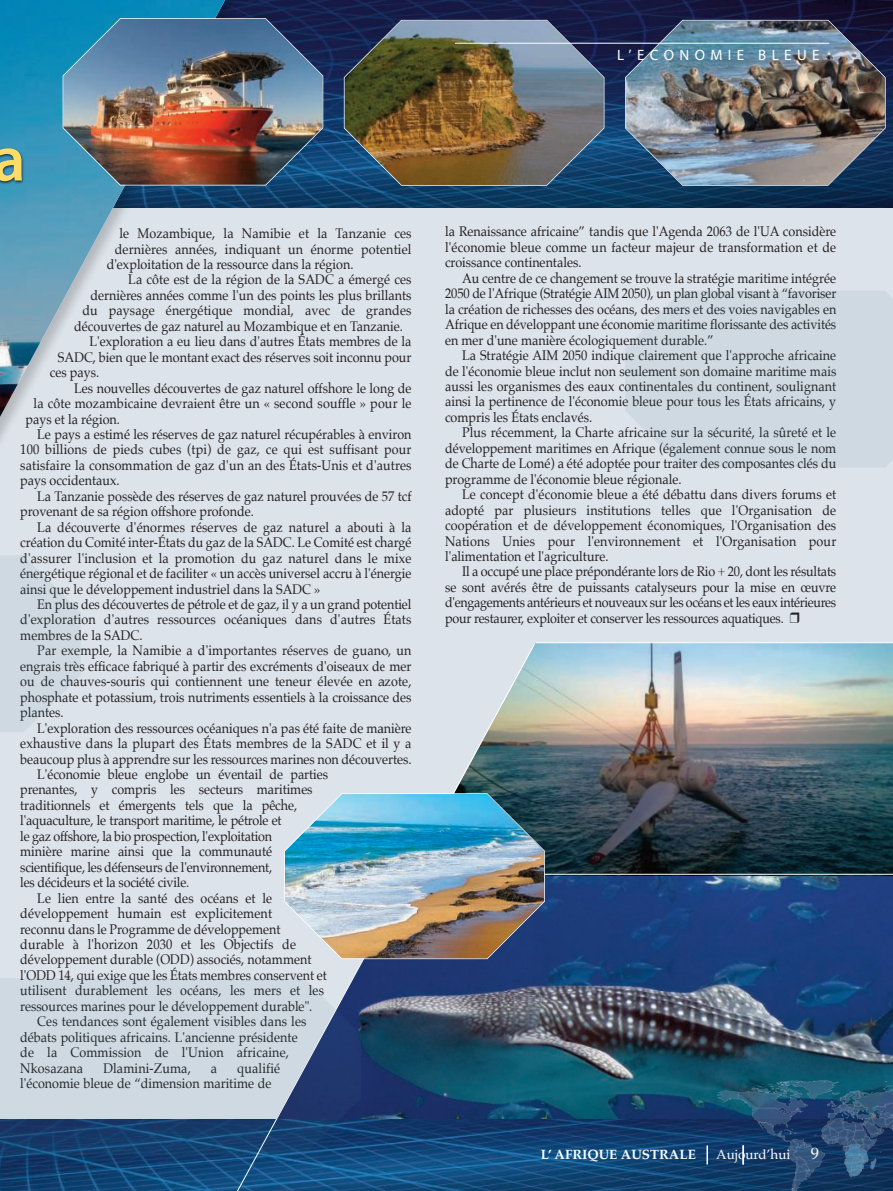
<style>
.page{position:relative;width:893px;height:1191px;background:#dde3ea}
.page>*{position:absolute;margin:0;border:0;box-sizing:border-box;transform-origin:0 0}
.t1{font:600 64.5px "Myriad Pro";color:#fddd68}
.t2{font:15px "Myriad";letter-spacing:.36em;color:#fff}
.t3{font:13.95px/15.5px "Palatino";color:#231f20;text-align:justify;scale:.9 1}
.t4{font:700 13.5px "Palatino";color:#fff}
.t5{font:13.5px "Palatino";color:#fff}
.s1{font-size:16.5px}
</style>
<div class="page">
<img style="left:536px;top:643px;width:357px;height:231px">
<img style="left:536px;top:875px;width:357px;height:244px">
<img style="left:0;top:1119px;width:715px;height:72px">
<svg style="left:0;top:978px;width:210px;height:177px;fill:#ced9e2"></svg>
<svg style="left:0;top:556px;width:81px;height:176px"></svg>
<div style="left:625px;top:291px;width:268px;height:176px;background:#ced9e2"></div>
<img style="left:255px;top:0;width:638px;height:207px">
<img style="left:235px;top:0;width:20px;height:208px">
<svg style="left:0;top:0;width:235px;height:441px"></svg>
<img style="left:0;top:0;width:227px;height:419px">
<svg style="left:706px;top:1145px;width:2px;height:19px"></svg>
<img style="left:715px;top:1072px;width:178px;height:119px">
<img style="left:344px;top:20px;width:260px;height:166px">
<img style="left:625px;top:20px;width:261px;height:166px">
<img style="left:63px;top:18px;width:260px;height:167px">
<img style="left:0;top:119px;width:87px;height:184px">
<svg style="left:210px;top:643px;width:326px;height:548px"></svg>
<hr style="left:410px;top:874px;width:483px;height:1px;background:#fff">
<hr style="left:536px;top:642px;width:357px;height:1px;background:#fff">
<img style="left:284px;top:793px;width:261px;height:166px">
<hr style="left:455px;top:43px;width:374px;height:1px;background:#fff">
<p class="t2" style="left:617px;top:49px;width:204px">L’ECONOMIE BLEUE</p>
<h1 class="t1" style="left:-7px;top:135px;width:34px">a</h1>
<p class="t3" style="left:119px;top:226px;width:326px">le Mozambique, la Namibie et la Tanzanie ces</p>
<p class="t3" style="left:115px;top:242px;width:331px">dernières années, indiquant un énorme potentiel</p>
<p class="t3" style="left:107px;top:257px;width:276px">d'exploitation de la ressource dans la région.</p>
<p class="t3" style="left:128px;top:273px;width:316px">La côte est de la région de la SADC a émergé ces</p>
<p class="t3" style="left:90px;top:288px;width:358px">dernières années comme l'un des points les plus brillants</p>
<p class="t3" style="left:82px;top:304px;width:367px">du paysage énergétique mondial, avec de grandes</p>
<p class="t3" style="left:74px;top:319px;width:367px">découvertes de gaz naturel au Mozambique et en Tanzanie.</p>
<p class="t3" style="left:89px;top:335px;width:359px">L'exploration a eu lieu dans d'autres États membres de la</p>
<p class="t3" style="left:58px;top:350px;width:394px">SADC, bien que le montant exact des réserves soit inconnu pour</p>
<p class="t3" style="left:50px;top:366px;width:56px">ces pays.</p>
<p class="t3" style="left:74px;top:381px;width:376px">Les nouvelles découvertes de gaz naturel offshore le long de</p>
<p class="t3" style="left:34px;top:396px;width:421px">la côte mozambicaine devraient être un « second souffle » pour le</p>
<p class="t3" style="left:26px;top:412px;width:106px">pays et la région.</p>
<p class="t3" style="left:37px;top:427px;width:417px">Le pays a estimé les réserves de gaz naturel récupérables à environ</p>
<p class="t3" style="left:20px;top:443px;width:436px">100 billions de pieds cubes (tpi) de gaz, ce qui est suffisant pour</p>
<p class="t3" style="left:20px;top:458px;width:436px">satisfaire la consommation de gaz d'un an des États-Unis et d'autres</p>
<p class="t3" style="left:20px;top:474px;width:112px">pays occidentaux.</p>
<p class="t3" style="left:37px;top:489px;width:417px">La Tanzanie possède des réserves de gaz naturel prouvées de 57 tcf</p>
<p class="t3" style="left:20px;top:505px;width:261px">provenant de sa région offshore profonde.</p>
<p class="t3" style="left:37px;top:520px;width:417px">La découverte d'énormes réserves de gaz naturel a abouti à la</p>
<p class="t3" style="left:20px;top:535px;width:436px">création du Comité inter-États du gaz de la SADC. Le Comité est chargé</p>
<p class="t3" style="left:20px;top:551px;width:436px">d'assurer l'inclusion et la promotion du gaz naturel dans le mixe</p>
<p class="t3" style="left:20px;top:566px;width:436px">énergétique régional et de faciliter « un accès universel accru à l'énergie</p>
<p class="t3" style="left:20px;top:582px;width:335px">ainsi que le développement industriel dans la SADC »</p>
<p class="t3" style="left:37px;top:597px;width:417px">En plus des découvertes de pétrole et de gaz, il y a un grand potentiel</p>
<p class="t3" style="left:20px;top:613px;width:436px">d'exploration d'autres ressources océaniques dans d'autres États</p>
<p class="t3" style="left:20px;top:628px;width:137px">membres de la SADC.</p>
<p class="t3" style="left:37px;top:644px;width:417px">Par exemple, la Namibie a d'importantes réserves de guano, un</p>
<p class="t3" style="left:20px;top:659px;width:436px">engrais très efficace fabriqué à partir des excréments d'oiseaux de mer</p>
<p class="t3" style="left:20px;top:675px;width:436px">ou de chauves-souris qui contiennent une teneur élevée en azote,</p>
<p class="t3" style="left:20px;top:690px;width:436px">phosphate et potassium, trois nutriments essentiels à la croissance des</p>
<p class="t3" style="left:20px;top:705px;width:50px">plantes.</p>
<p class="t3" style="left:37px;top:721px;width:417px">L'exploration des ressources océaniques n'a pas été faite de manière</p>
<p class="t3" style="left:20px;top:736px;width:436px">exhaustive dans la plupart des États membres de la SADC et il y a</p>
<p class="t3" style="left:20px;top:752px;width:436px">beaucoup plus à apprendre sur les ressources marines non découvertes.</p>
<p class="t3" style="left:37px;top:767px;width:325px">L'économie bleue englobe un éventail de parties</p>
<p class="t3" style="left:20px;top:783px;width:326px">prenantes, y compris les secteurs maritimes</p>
<p class="t3" style="left:20px;top:798px;width:309px">traditionnels et émergents tels que la pêche,</p>
<p class="t3" style="left:20px;top:814px;width:292px">l'aquaculture, le transport maritime, le pétrole et</p>
<p class="t3" style="left:20px;top:829px;width:281px">le gaz offshore, la bio prospection, l'exploitation</p>
<p class="t3" style="left:20px;top:844px;width:281px">minière marine ainsi que la communauté</p>
<p class="t3" style="left:20px;top:860px;width:281px">scientifique, les défenseurs de l'environnement,</p>
<p class="t3" style="left:20px;top:875px;width:189px">les décideurs et la société civile.</p>
<p class="t3" style="left:37px;top:891px;width:262px">Le lien entre la santé des océans et le</p>
<p class="t3" style="left:20px;top:906px;width:281px">développement humain est explicitement</p>
<p class="t3" style="left:20px;top:922px;width:291px">reconnu dans le Programme de développement</p>
<p class="t3" style="left:20px;top:937px;width:308px">durable à l'horizon 2030 et les Objectifs de</p>
<p class="t3" style="left:20px;top:953px;width:325px">développement durable (ODD) associés, notamment</p>
<p class="t3" style="left:20px;top:968px;width:342px">l'ODD 14, qui exige que les États membres conservent et</p>
<p class="t3" style="left:20px;top:983px;width:339px">utilisent durablement les océans, les mers et les</p>
<p class="t3" style="left:20px;top:999px;width:326px">ressources marines pour le développement durable".</p>
<p class="t3" style="left:37px;top:1014px;width:301px">Ces tendances sont également visibles dans les</p>
<p class="t3" style="left:20px;top:1030px;width:310px">débats politiques africains. L'ancienne présidente</p>
<p class="t3" style="left:20px;top:1045px;width:300px">de la Commission de l'Union africaine,</p>
<p class="t3" style="left:20px;top:1061px;width:72px">Nkosazana</p>
<p class="t3" style="left:103px;top:1061px;width:99px">Dlamini-Zuma,</p>
<p class="t3" style="left:211px;top:1061px;width:8px">a</p>
<p class="t3" style="left:20px;top:1061px;width:290px;text-indent:217px">qualifié l'économie bleue de “dimension maritime de</p>
<p class="t3" style="left:445px;top:225px;width:436px">la Renaissance africaine” tandis que l'Agenda 2063 de l'UA considère l'économie bleue comme un facteur majeur de transformation et de croissance continentales.</p>
<p class="t3" style="left:445px;top:271px;width:436px;text-indent:17px">Au centre de ce changement se trouve la stratégie maritime intégrée 2050 de l'Afrique (Stratégie AIM 2050), un plan global visant à “favoriser la création de richesses des océans, des mers et des voies navigables en Afrique en développant une économie maritime florissante des activités en mer d'une manière écologiquement durable.”</p>
<p class="t3" style="left:445px;top:348px;width:436px;text-indent:17px">La Stratégie AIM 2050 indique clairement que l'approche africaine de l'économie bleue inclut non seulement son domaine maritime mais aussi les organismes des eaux continentales du continent, soulignant ainsi la pertinence de l'économie bleue pour tous les États africains, y compris les États enclavés.</p>
<p class="t3" style="left:445px;top:426px;width:436px;text-indent:17px">Plus récemment, la Charte africaine sur la sécurité, la sûreté et le développement maritimes en Afrique (également connue sous le nom de Charte de Lomé) a été adoptée pour traiter des composantes clés du programme de l'économie bleue régionale.</p>
<p class="t3" style="left:445px;top:487px;width:436px;text-indent:17px">Le concept d'économie bleue a été débattu dans divers forums et adopté par plusieurs institutions telles que l'Organisation de coopération et de développement économiques, l'Organisation des Nations Unies pour l'environnement et l'Organisation pour l'alimentation et l'agriculture.</p>
<p class="t3" style="left:445px;top:565px;width:436px;text-indent:17px">Il a occupé une place prépondérante lors de Rio + 20, dont les résultats se sont avérés être de puissants catalyseurs pour la mise en œuvre d'engagements antérieurs et nouveaux sur les océans et les eaux intérieures pour restaurer, exploiter et conserver les ressources aquatiques.</p>
<p class="t4" style="left:541px;top:1147px;width:157px">L’ AFRIQUE AUSTRALE</p>
<p class="t5" style="left:716px;top:1147px;width:104px">Aujourd’hui <span class="s1">9</span></p>
</div>
